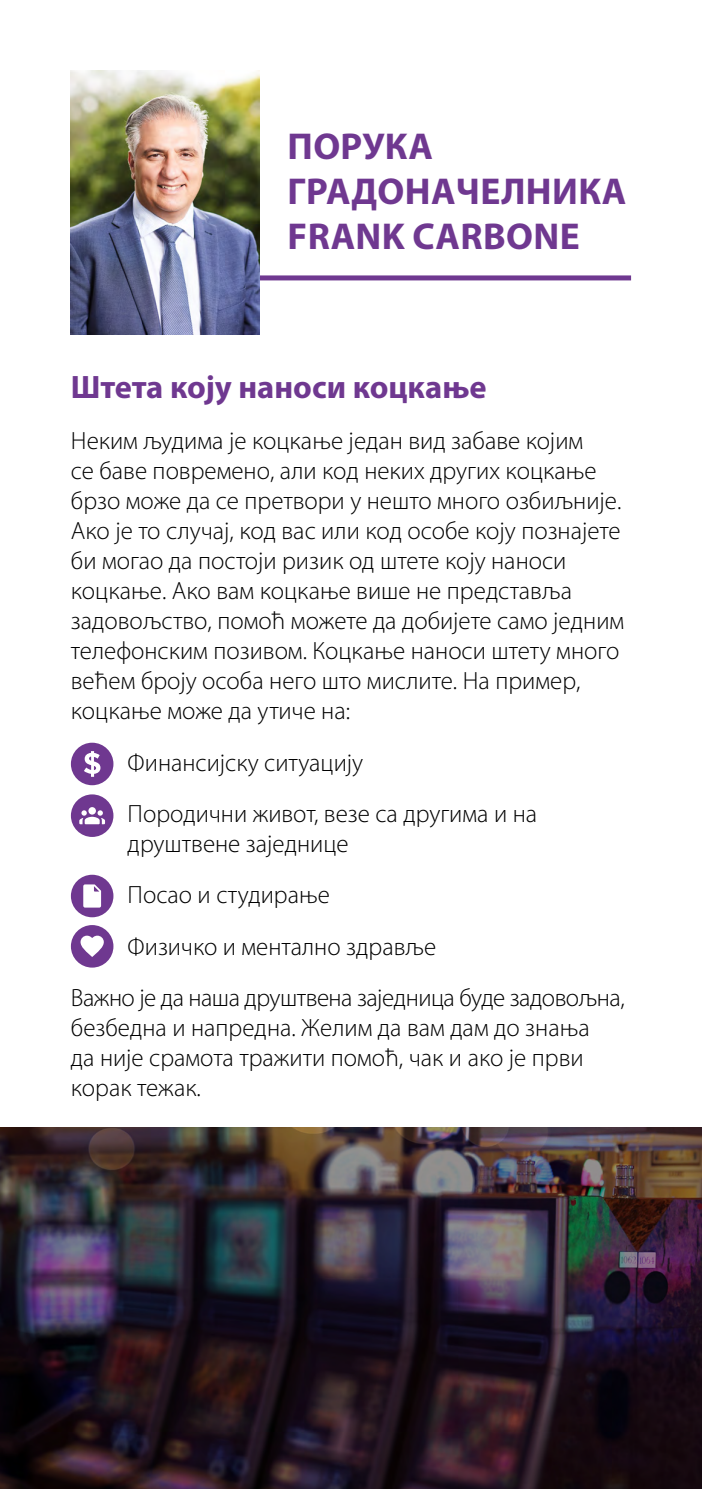
<style>
.page{position:relative;width:702px;height:1489px;background:#fff}
.page>*{position:absolute;margin:0;border:0;box-sizing:border-box;transform-origin:0 0}
.message{font:700 37.5px/45px "Myriad Pro";letter-spacing:.01em;color:#6f3890}
.t1{font:700 32.5px "Myriad Pro";color:#6f3890}
.body{font:300 25px/30px "Myriad Pro";color:#000}
.bullets2{font:300 25px/30px "Myriad Pro";color:#000}
</style>
<div class="page">
<div style="left:249px;top:275px;width:382px;height:5px;background:#6f3890"></div>
<img style="left:71px;top:71px;width:188px;height:263px">
<img style="left:0;top:1127px;width:702px;height:361px">
<div style="left:71px;top:742px;width:42px;height:43px;background:#6f3890;border-radius:50%"></div>
<svg style="left:84px;top:751px;width:16px;height:25px"></svg>
<div style="left:71px;top:794px;width:42px;height:43px;background:#6f3890;border-radius:50%"></div>
<svg style="left:79px;top:807px;width:26px;height:17px"></svg>
<div style="left:71px;top:874px;width:42px;height:43px;background:#6f3890;border-radius:50%"></div>
<svg style="left:83px;top:884px;width:18px;height:23px"></svg>
<div style="left:71px;top:925px;width:42px;height:42px;background:#6f3890;border-radius:50%"></div>
<svg style="left:80px;top:935px;width:24px;height:21px"></svg>
<p class="message" style="left:287px;top:122px;width:340px">ПОРУКА<br>ГРАДОНАЧЕЛНИКА<br>FRANK CARBONE</p>
<h2 class="t1" style="left:71px;top:366px;width:417px">Штета коју наноси коцкање</h2>
<p class="body" style="left:71px;top:425px;width:555px">Неким људима је коцкање један вид забаве којим<br>се баве повремено, али код неких других коцкање брзо може да се претвори у нешто много озбиљније.<br>Ако је то случај, код вас или код особе коју познајете би могао да постоји ризик од штете коју наноси коцкање. Ако вам коцкање више не представља задовољство, помоћ можете да добијете само једним телефонским позивом. Коцкање наноси штету много већем броју особа него што мислите. На пример, коцкање може да утиче на:</p>
<p class="bullets2" style="left:128px;top:747px;width:237px">Финансијску ситуацију</p>
<p class="bullets2" style="left:128px;top:798px;width:411px">Породични живот, везе са другима и на друштвене заједнице</p>
<p class="bullets2" style="left:128px;top:879px;width:204px">Посао и студирање</p>
<p class="bullets2" style="left:128px;top:930px;width:310px">Физичко и ментално здравље</p>
<p class="body" style="left:71px;top:982px;width:555px">Важно је да наша друштвена заједница буде задовољна, безбедна и напредна. Желим да вам дам до знања<br>да није срамота тражити помоћ, чак и ако је први корак тежак.</p>
</div>
